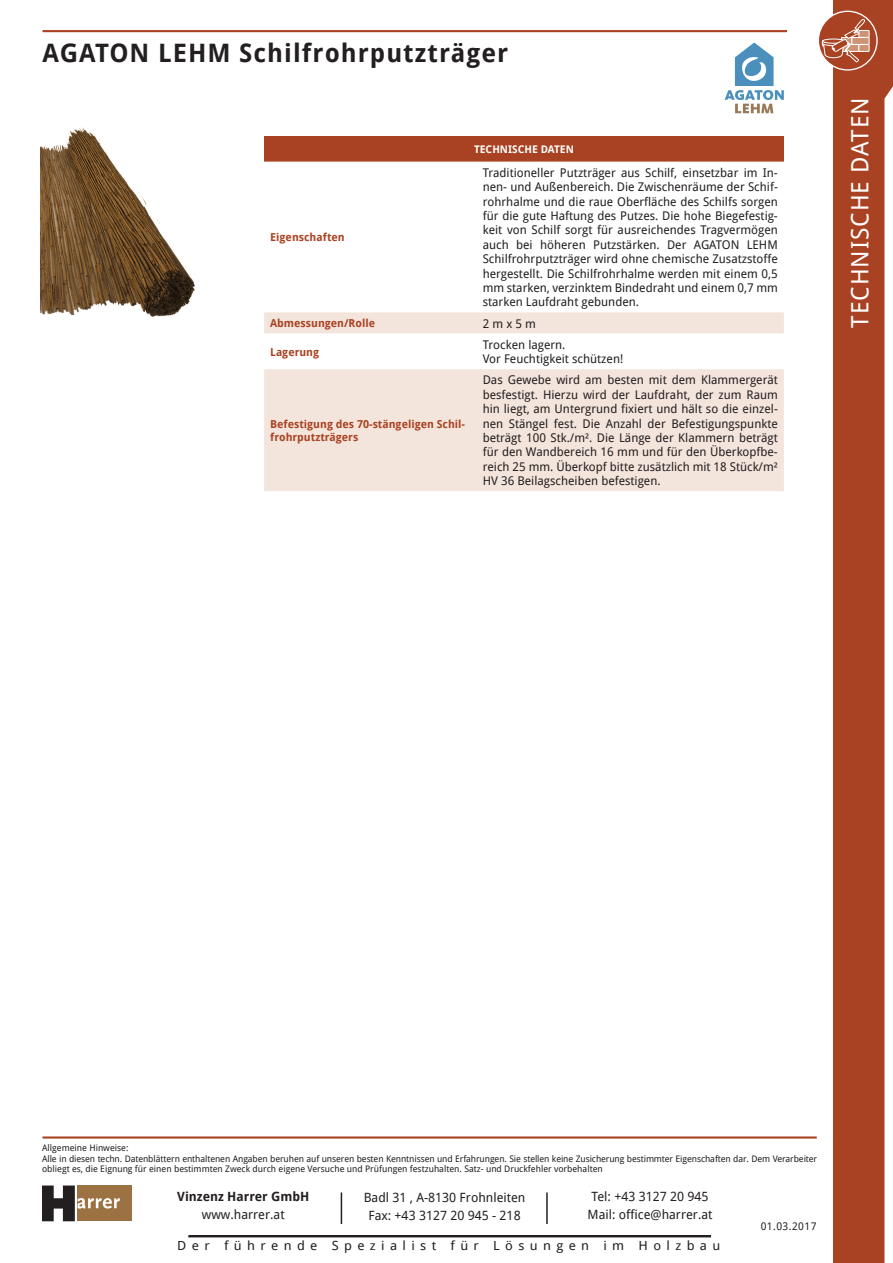
<style>
.page{position:relative;width:893px;height:1263px;background:#fff}
.page>*{position:absolute;margin:0;border:0;box-sizing:border-box;transform-origin:0 0}
.t1{font:700 25.35px "Droid Sans";letter-spacing:.04em;color:#231f20}
.t2{font:23.85px "Droid Sans";letter-spacing:.04em;color:#fff}
.t3{font:12.75px/18px "Droid Sans";color:#231f20;text-align:center}
.t4{font:700 12.75px "Droid Sans";color:#231f20}
.t5{font:12.6px "Droid Sans";letter-spacing:.4em;color:#231f20;scale:1.07 1}
.t6{font:12px/14.4px "Droid Sans";color:#231f20;text-align:justify}
.t7{font:700 10.95px/13.2px "Droid Sans";color:#a94222}
.t8{font:700 10.5px "Droid Sans";color:#fff}
.t9{font:10.5px "Droid Sans";letter-spacing:.04em;color:#231f20}
.t10{font:9px/10.8px "Droid Sans";letter-spacing:-.01em;color:#231f20}
</style>
<div class="page">
<div style="left:78px;top:1185px;width:54px;height:36px;background:#9d7242"></div>
<svg style="left:42px;top:1185px;width:78px;height:36px"></svg>
<hr style="left:341px;top:1192px;width:1px;height:32px;background:#231f20">
<hr style="left:546px;top:1192px;width:2px;height:32px;background:#231f20">
<div style="left:189px;top:1235px;width:522px;height:2px;border:1px solid #231f20"></div>
<hr style="left:43px;top:1136px;width:774px;height:2px;background:#a94222">
<div style="left:834px;top:0;width:59px;height:1263px;background:#a94222"></div>
<svg style="left:884px;top:86px;width:9px;height:1177px;background:#f9f3f1"></svg>
<svg style="left:818px;top:11px;width:60px;height:60px"></svg>
<div style="left:852px;top:37px;width:17px;height:7px;background:#cd9375"></div>
<div style="left:851px;top:37px;width:18px;height:8px;border:1px solid #fff"></div>
<div style="left:859px;top:45px;width:10px;height:6px;background:#cd9375"></div>
<div style="left:858px;top:44px;width:11px;height:8px;border:1px solid #fff"></div>
<div style="left:859px;top:30px;width:10px;height:7px;background:#cd9375"></div>
<div style="left:858px;top:30px;width:11px;height:8px;border:1px solid #fff"></div>
<svg style="left:822px;top:19px;width:43px;height:44px"></svg>
<hr style="left:43px;top:30px;width:744px;height:2px;background:#a94222">
<svg style="left:725px;top:43px;width:59px;height:70px"></svg>
<img style="left:40px;top:128px;width:155px;height:189px">
<div style="left:264px;top:136px;width:520px;height:26px;background:#a94222"></div>
<div style="left:264px;top:312px;width:520px;height:179px;background:#f4e5dc"></div>
<svg style="left:264px;top:334px;width:520px;height:35px"></svg>
<h1 class="t1" style="left:43px;top:37px;width:467px">AGATON LEHM Schilfrohrputzträger</h1>
<p class="t7" style="left:270px;top:231px;width:76px">Eigenschaften</p>
<p class="t8" style="left:474px;top:142px;width:82px">Technische Daten</p>
<p class="t6" style="left:483px;top:165px;width:297px">Traditioneller Putzträger aus Schilf, einsetzbar im In&shy;nen- und Außenbereich. Die Zwischenräume der Schif&shy;rohrhalme und die raue Oberfläche des Schilfs sorgen für die gute Haftung des Putzes. Die hohe Biegefestig&shy;keit von Schilf sorgt für ausreichendes Tragvermögen auch bei höheren Putzstärken. Der AGATON LEHM Schilfrohrputzträger wird ohne chemische Zusatzstoffe hergestellt. Die Schilfrohrhalme werden mit einem 0,5 mm starken, verzinktem Bindedraht und einem 0,7 mm starken Laufdraht gebunden.</p>
<p class="t7" style="left:270px;top:317px;width:107px">Abmessungen/Rolle</p>
<p class="t6" style="left:483px;top:316px;width:55px">2 m x 5 m</p>
<p class="t7" style="left:270px;top:345px;width:51px">Lagerung</p>
<p class="t6" style="left:483px;top:337px;width:142px">Trocken lagern.<br>Vor Feuchtigkeit schützen!</p>
<p class="t7" style="left:270px;top:417px;width:196px">Befestigung des 70-stängeligen Schil&shy;frohrputzträgers</p>
<p class="t6" style="left:483px;top:373px;width:297px">Das Gewebe wird am besten mit dem Klammergerät besfestigt. Hierzu wird der Laufdraht, der zum Raum hin liegt, am Untergrund fixiert und hält so die einzel&shy;nen Stängel fest. Die Anzahl der Befestigungspunkte beträgt 100 Stk./m². Die Länge der Klammern beträgt für den Wandbereich 16 mm und für den Überkopfbe&shy;reich 25 mm. Überkopf bitte zusätzlich mit 18 Stück/m²<br>HV 36 Beilagscheiben befestigen.</p>
<h2 class="t2" style="left:845px;top:328px;width:232px;rotate:-90deg">Technische Daten</h2>
<p class="t10" style="left:42px;top:1142px;width:777px">Allgemeine Hinweise:<br>Alle in diesen techn. Datenblättern enthaltenen Angaben beruhen auf unseren besten Kenntnissen und Erfahrungen. Sie stellen keine Zusicherung bestimmter Eigenschaften dar. Dem Verarbeiter obliegt es, die Eignung für einen bestimmten Zweck durch eigene Versuche und Prüfungen festzuhalten. Satz- und Druckfehler vorbehalten</p>
<p class="t4" style="left:177px;top:1188px;width:134px">Vinzenz Harrer GmbH</p>
<p class="t3" style="left:202px;top:1205px;width:84px">www.harrer.at</p>
<p class="t3" style="left:364px;top:1189px;width:163px">Badl 31 , A-8130 Frohnleiten<br>Fax: +43 3127 20 945 - 218</p>
<p class="t3" style="left:588px;top:1187px;width:126px">Tel: +43 3127 20 945<br>Mail: office@harrer.at</p>
<p class="t5" style="left:177px;top:1238px;width:509px">Der führende Spezialist für Lösungen im Holzbau</p>
<p class="t9" style="left:761px;top:1220px;width:57px">01.03.2017</p>
</div>
